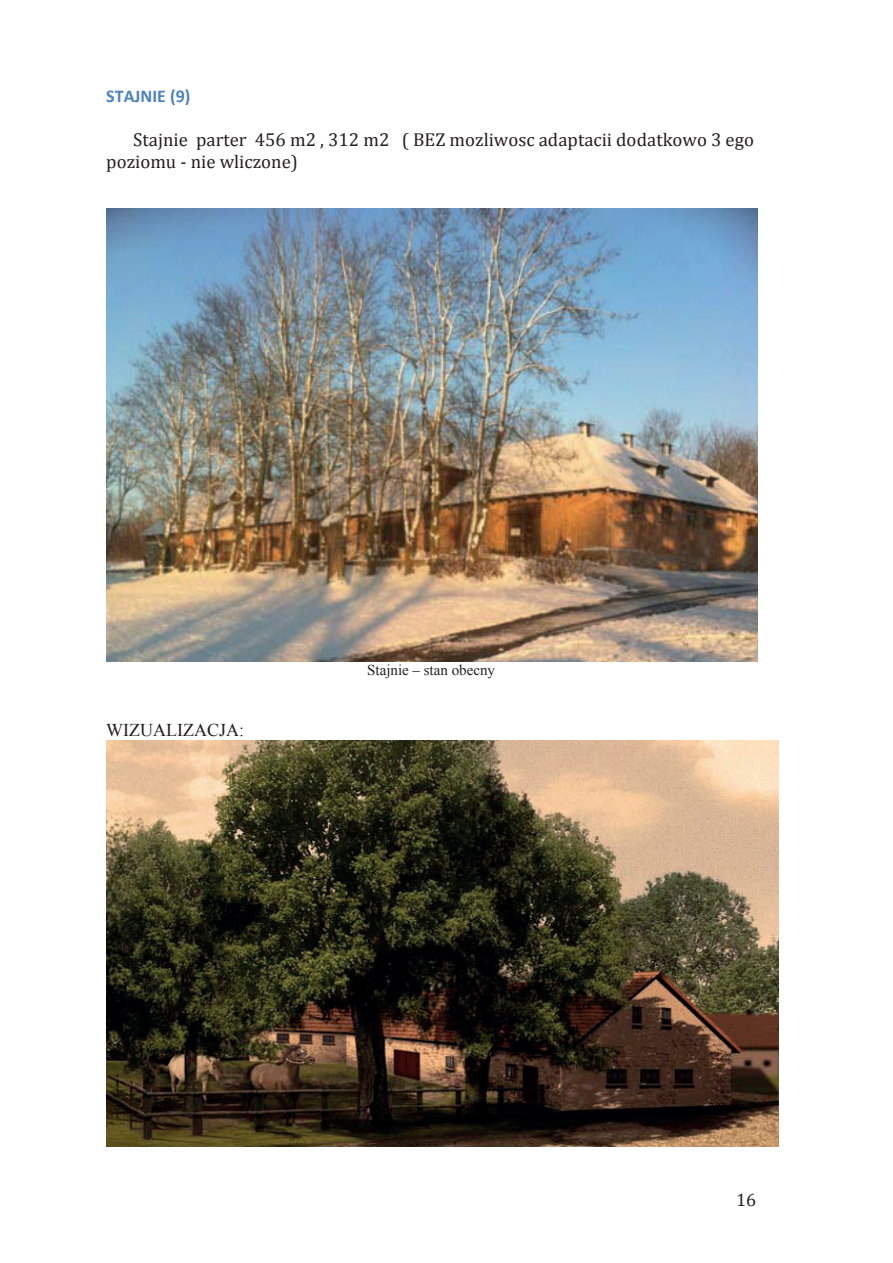
<style>
.page{position:relative;width:893px;height:1263px;background:#fff}
.page>*{position:absolute;margin:0;border:0;box-sizing:border-box;transform-origin:0 0}
.t1{font:18.75px/21.9px "Cambria";color:#231f20}
.t2{font:18px "Times New Roman";color:#231f20}
.t3{font:700 18px "Calibri";color:#4c82bd}
.t4{font:18px "Cambria";color:#231f20}
.t5{font:15px "Times New Roman";color:#231f20}
</style>
<div class="page">
<img style="left:106px;top:208px;width:651px;height:453px">
<img style="left:106px;top:740px;width:672px;height:407px">
<p class="t3" style="left:106px;top:85px;width:86px">STAJNIE (9)</p>
<p class="t1" style="left:106px;top:129px;width:649px;text-indent:27px">Stajnie parter 456 m2 , 312 m2 ( BEZ mozliwosc adaptacii dodatkowo 3 ego poziomu ‐ nie wliczone)</p>
<p class="t2" style="left:106px;top:718px;width:139px">WIZUALIZACJA:</p>
<p class="t5" style="left:367px;top:660px;width:129px">Stajnie – stan obecny</p>
<p class="t4" style="left:736px;top:1189px;width:21px">16</p>
</div>
